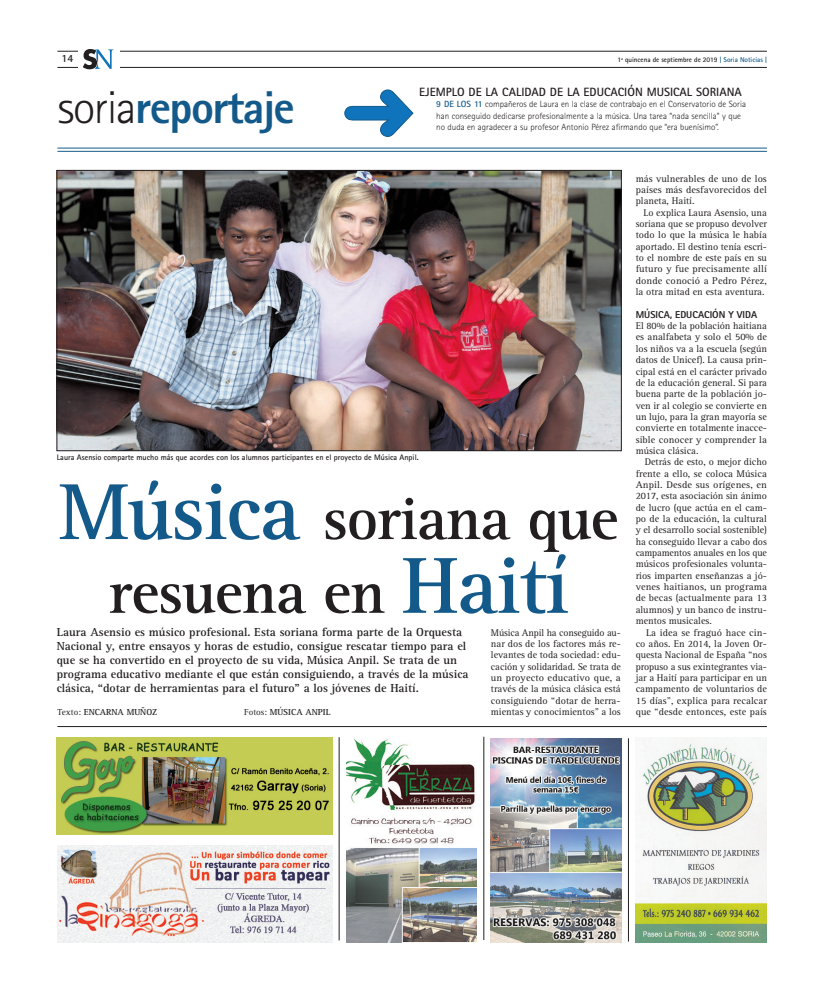
<style>
.page{position:relative;width:823px;height:993px;background:#fff}
.page>*{position:absolute;margin:0;border:0;box-sizing:border-box;transform-origin:0 0}
.t1{font:700 61px/73.7px "Rotis Serif Std";letter-spacing:-.02em;color:#231f20;text-align:center}
.t2{font:800 46px "Rotis Sans Serif Std";letter-spacing:-.035em;color:#135a8a}
.t3{font:700 12px/14px "Rotis Serif Std";color:#231f20}
.t4{font:700 12px "Rotis Sans Serif Std";color:#231f20}
.t5{font:700 11px "Rotis Sans Serif Std";color:#231f20}
.t6{font:10px/11.3px "Rotis Serif Std";letter-spacing:.005em;color:#231f20;text-align:justify}
.t7{font:800 10px "Rotis Sans Serif Std";color:#231f20}
.t8{font:300 9px/11px "Rotis Sans Serif Std";color:#231f20}
.t9{font:700 9px "Rotis Serif Std";color:#231f20}
.t10{font:700 8px "Rotis Sans Serif Std";color:#231f20}
.t11{font:700 7px "Rotis Sans Serif Std";color:#231f20}
.s1{font-weight:300;color:#231f20}
.s2{color:#135a8a}
.s3{font-weight:700;color:#135a8a}
.s4{font-size:82px;color:#135a8a}
.s5{font-weight:400}
</style>
<div class="page">
<hr style="left:57px;top:148px;width:709px;height:1px;background:#135a8a">
<hr style="left:57px;top:151px;width:709px;height:1px;background:#135a8a">
<svg style="left:344px;top:89px;width:70px;height:48px"></svg>
<hr style="left:57px;top:726px;width:709px;height:1px;background:#231f20">
<hr style="left:57px;top:67px;width:709px;height:1px;background:#231f20">
<hr style="left:57px;top:51px;width:709px;height:1px;background:#231f20">
<img style="left:59px;top:172px;width:560px;height:276px">
<div style="left:57px;top:170px;width:564px;height:280px;border:1px solid #231f20"></div>
<div style="left:78px;top:48px;width:41px;height:22px;background:#fff"></div>
<svg style="left:83px;top:49px;width:30px;height:20px"></svg>
<img style="left:57px;top:737px;width:275px;height:96px">
<img style="left:635px;top:737px;width:130px;height:204px">
<hr style="left:628px;top:738px;width:1px;height:203px;background:#231f20">
<hr style="left:483px;top:736px;width:1px;height:203px;background:#231f20">
<hr style="left:339px;top:737px;width:1px;height:203px;background:#231f20">
<img style="left:57px;top:845px;width:275px;height:96px">
<img style="left:490px;top:738px;width:130px;height:204px">
<img style="left:346px;top:738px;width:130px;height:204px">
<p class="t5" style="left:61px;top:52px;width:14px">14</p>
<h2 class="t2" style="left:57px;top:78px;width:239px"><span class="s1">soria</span>reportaje</h2>
<p class="t11" style="left:617px;top:56px;width:151px">1ª quincena de septiembre de 2019 <span class="s2">| Soria Noticias |</span></p>
<p class="t4" style="left:419px;top:85px;width:324px">EJEMPLO DE LA CALIDAD DE LA EDUCACIÓN MUSICAL SORIANA</p>
<p class="t8" style="left:436px;top:99px;width:311px"><span class="s3">9 DE LOS 11</span> compañeros de Laura en la clase de contrabajo en el Conservatorio de Soria han conseguido dedicarse profesionalmente a la música. Una tarea “nada sencilla” y que no duda en agradecer a su profesor Antonio Pérez afirmando que “era buenísimo”.</p>
<p class="t10" style="left:57px;top:451px;width:363px">Laura Asensio comparte mucho más que acordes con los alumnos participantes en el proyecto de Música Anpil.</p>
<h1 class="t1" style="left:59px;top:483px;width:561px"><span class="s4">Música</span> soriana que resuena en <span class="s4">Haití</span></h1>
<p class="t3" style="left:57px;top:625px;width:413px">Laura Asensio es músico profesional. Esta soriana forma parte de la Orquesta Nacional y, entre ensayos y horas de estudio, consigue rescatar tiempo para el que se ha convertido en el proyecto de su vida, Música Anpil. Se trata de un programa educativo mediante el que están consiguiendo, a través de la música clásica, “dotar de herramientas para el futuro” a los jóvenes de Haití.</p>
<p class="t9" style="left:57px;top:706px;width:101px"><span class="s5">Texto:</span> ENCARNA MUÑOZ</p>
<p class="t9" style="left:244px;top:706px;width:88px"><span class="s5">Fotos:</span> MÚSICA ANPIL</p>
<p class="t6" style="left:490px;top:626px;width:131px">Música Anpil ha conseguido au&shy;nar dos de los factores más re&shy;levantes de toda sociedad: edu&shy;cación y solidaridad. Se trata de un proyecto educativo que, a través de la música clásica está consiguiendo “dotar de herra&shy;mientas y conocimientos” a los</p>
<p class="t6" style="left:635px;top:173px;width:133px">más vulnerables de uno de los países más desfavorecidos del planeta, Haití.</p>
<p class="t6" style="left:635px;top:207px;width:133px;text-indent:8px">Lo explica Laura Asensio, una soriana que se propuso devolver todo lo que la música le había aportado. El destino tenía escri&shy;to el nombre de este país en su futuro y fue precisamente allí donde conoció a Pedro Pérez, la otra mitad en esta aventura.</p>
<p class="t7" style="left:635px;top:308px;width:123px">MÚSICA, EDUCACIÓN Y VIDA</p>
<p class="t6" style="left:635px;top:320px;width:133px">El 80% de la población haitiana es analfabeta y solo el 50% de los niños va a la escuela (según datos de Unicef). La causa prin&shy;cipal está en el carácter privado de la educación general. Si para buena parte de la población jo&shy;ven ir al colegio se convierte en un lujo, para la gran mayoría se convierte en totalmente inacce&shy;sible conocer y comprender la música clásica.</p>
<p class="t6" style="left:635px;top:456px;width:133px;text-indent:9px">Detrás de esto, o mejor dicho frente a ello, se coloca Música Anpil. Desde sus orígenes, en 2017, esta asociación sin ánimo de lucro (que actúa en el cam&shy;po de la educación, la cultural y el desarrollo social sostenible) ha conseguido llevar a cabo dos campamentos anuales en los que músicos profesionales volunta&shy;rios imparten enseñanzas a jó&shy;venes haitianos, un programa de becas (actualmente para 13 alumnos) y un banco de instru&shy;mentos musicales.</p>
<p class="t6" style="left:635px;top:626px;width:133px;text-indent:10px">La idea se fraguó hace cin&shy;co años. En 2014, la Joven Or&shy;questa Nacional de España “nos propuso a sus exintegrantes via&shy;jar a Haití para participar en un campamento de voluntarios de 15 días”, explica para recalcar que “desde entonces, este país</p>
</div>
